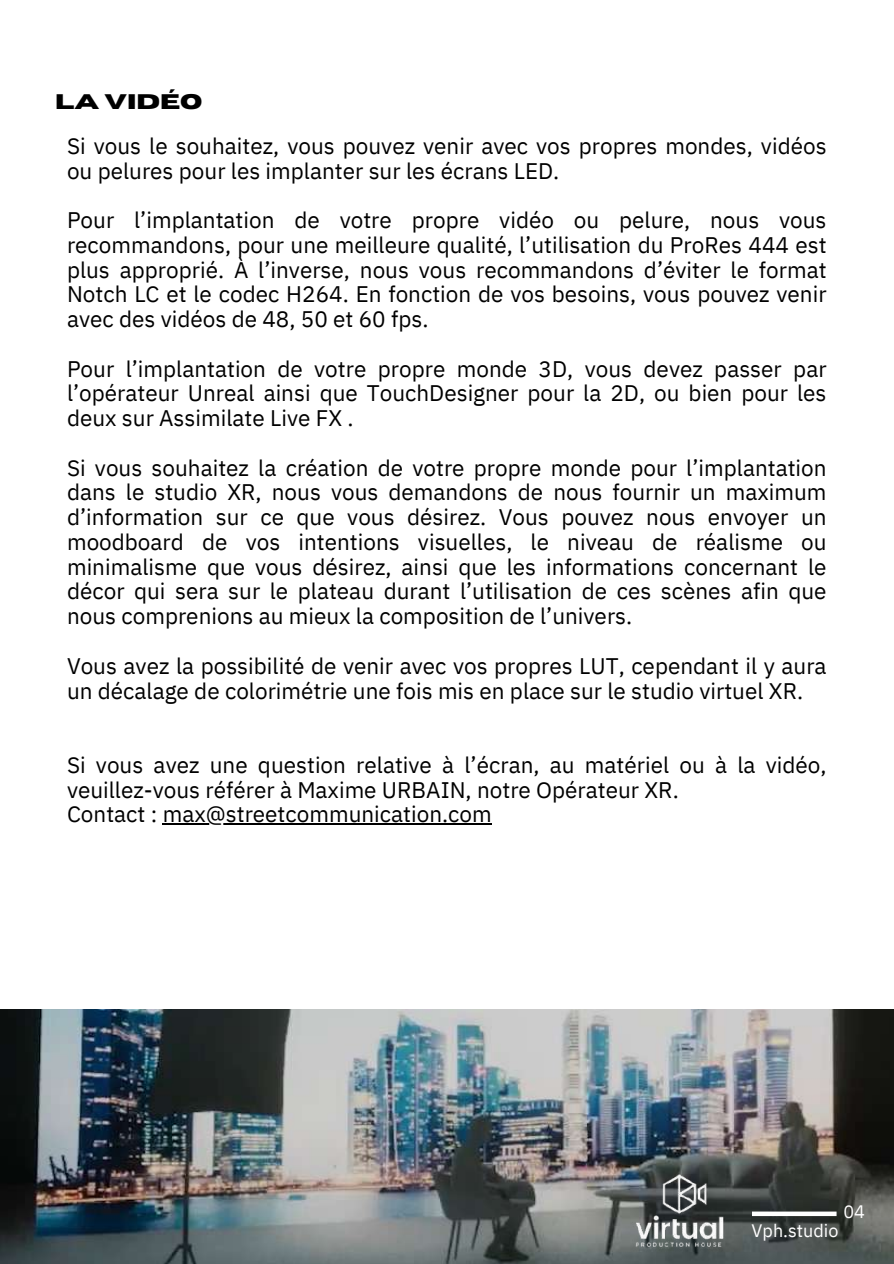
<style>
.page{position:relative;width:894px;height:1264px;background:#fff}
.page>*{position:absolute;margin:0;border:0;box-sizing:border-box;transform-origin:0 0}
.t1{font:22.5px/24.8px "IBM Plex Sans";color:#000}
.t2{font:700 21px "Horizon";color:#000}
.t3{font:18px "IBM Plex Sans";color:#fff}
</style>
<div class="page">
<hr style="left:163px;top:823px;width:328px;height:1px;background:#000">
<img style="left:0;top:1009px;width:893px;height:254px">
<svg style="left:751px;top:1211px;width:85px;height:4px"></svg>
<img style="left:625px;top:1169px;width:105px;height:84px">
<p class="t2" style="left:55px;top:91px;width:149px">La Vidéo</p>
<p class="t1" style="left:67px;top:133px;width:760px">Si vous le souhaitez, vous pouvez venir avec vos propres mondes, vidéos ou pelures pour les implanter sur les écrans LED.</p>
<p class="t1" style="left:67px;top:207px;width:760px;text-align:justify">Pour l’implantation de votre propre vidéo ou pelure, nous vous recommandons, pour une meilleure qualité, l’utilisation du ProRes 444 est plus approprié. À l’inverse, nous vous recommandons d’éviter le format Notch LC et le codec H264. En fonction de vos besoins, vous pouvez venir avec des vidéos de 48, 50 et 60 fps.</p>
<p class="t1" style="left:67px;top:356px;width:760px;text-align:justify">Pour l’implantation de votre propre monde 3D, vous devez passer par l’opérateur Unreal ainsi que TouchDesigner pour la 2D, ou bien pour les deux sur Assimilate Live FX .</p>
<p class="t1" style="left:67px;top:455px;width:760px;text-align:justify">Si vous souhaitez la création de votre propre monde pour l’implantation dans le studio XR, nous vous demandons de nous fournir un maximum d’information sur ce que vous désirez. Vous pouvez nous envoyer un moodboard de vos intentions visuelles, le niveau de réalisme ou minimalisme que vous désirez, ainsi que les informations concernant le décor qui sera sur le plateau durant l’utilisation de ces scènes afin que nous comprenions au mieux la composition de l’univers.</p>
<p class="t1" style="left:67px;top:653px;width:760px">Vous avez la possibilité de venir avec vos propres LUT, cependant il y aura un décalage de colorimétrie une fois mis en place sur le studio virtuel XR.</p>
<p class="t1" style="left:67px;top:752px;width:760px">Si vous avez une question relative à l’écran, au matériel ou à la vidéo, veuillez-vous référer à Maxime URBAIN, notre Opérateur XR.<br>Contact : max@streetcommunication.com</p>
<p class="t3" style="left:843px;top:1199px;width:23px">04</p>
<p class="t3" style="left:751px;top:1218px;width:88px">Vph.studio</p>
</div>
